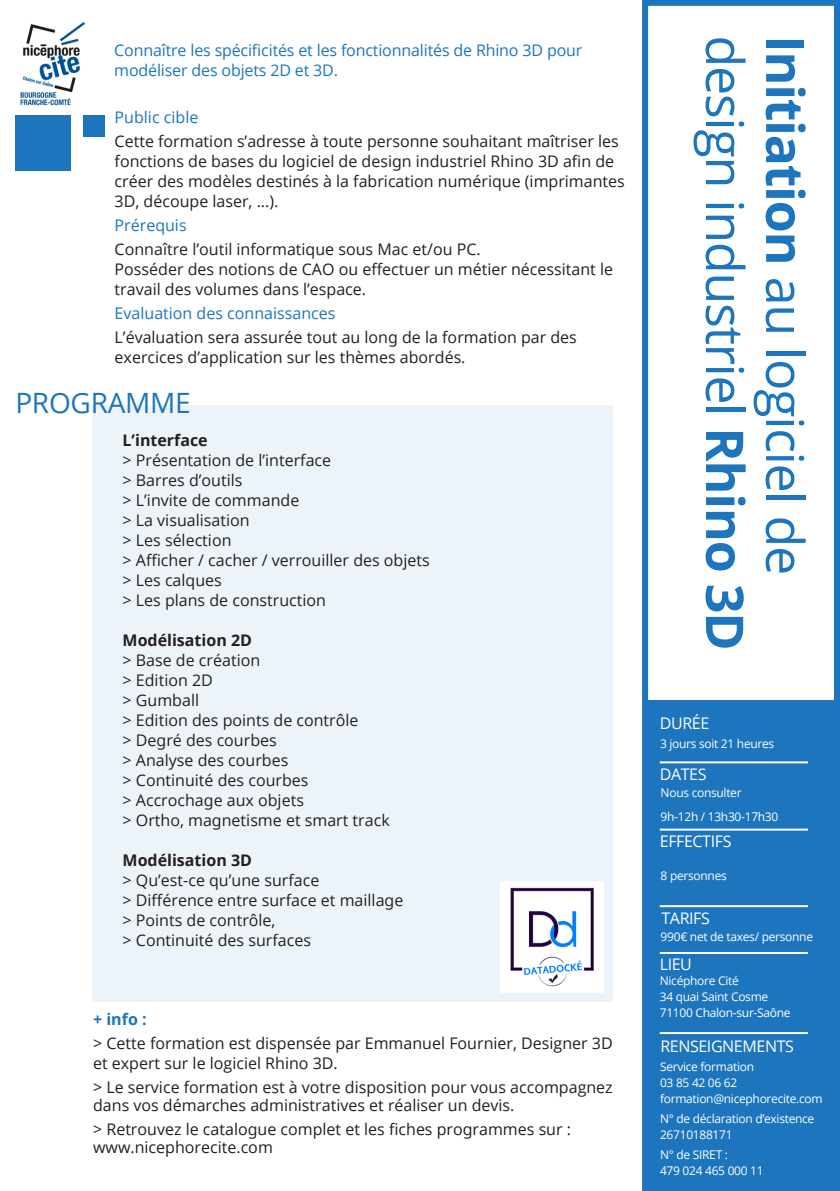
<style>
.page{position:relative;width:840px;height:1191px;background:#fff}
.page>*{position:absolute;margin:0;border:0;box-sizing:border-box;transform-origin:0 0}
.t1{font:52px "Open Sans";letter-spacing:-.025em;color:#1c75bd}
.t2{font:28px "Open Sans";letter-spacing:-.01em;color:#1c75bd}
.Style_de_paragraphe{font:16px/20px "Open Sans";color:#231f20}
.TitreContenuFormatio{font:16px "Open Sans";color:#231f20}
.Style_de_paragraphe-2{font:16px/20px "Open Sans";letter-spacing:-.01em;color:#1c75bd}
.t3{font:16px "Open Sans";letter-spacing:-.025em;color:#fff}
.TitreContenuFormatio-2{font:700 16px "Open Sans";color:#231f20}
.t4{font:700 16px "Open Sans";color:#1c75bd}
.Ligne_Durée{font:12px/16px "Open Sans";letter-spacing:-.025em;color:#fff}
.s1{font-weight:700}
</style>
<div class="page">
<div style="left:641px;top:0;width:198px;height:1191px;border:6px solid #1c75bd"></div>
<div style="left:647px;top:700px;width:192px;height:491px;background:#1c75bd"></div>
<div style="left:83px;top:115px;width:21px;height:21px;background:#1c75bd"></div>
<div style="left:15px;top:115px;width:56px;height:55px;background:#1c75bd"></div>
<div style="left:92px;top:405px;width:520px;height:596px;background:#edf4f9"></div>
<hr style="left:659px;top:1032px;width:148px;height:2px;background:#fff">
<hr style="left:659px;top:952px;width:148px;height:2px;background:#fff">
<hr style="left:659px;top:905px;width:148px;height:2px;background:#fff">
<hr style="left:659px;top:828px;width:148px;height:2px;background:#fff">
<hr style="left:659px;top:761px;width:148px;height:2px;background:#fff">
<img style="left:20px;top:22px;width:65px;height:84px">
<img style="left:500px;top:881px;width:103px;height:111px">
<p class="Style_de_paragraphe-2" style="left:114px;top:40px;width:469px">Connaître les spécificités et les fonctionnalités de Rhino 3D pour modéliser des objets 2D et 3D.</p>
<p class="Style_de_paragraphe-2" style="left:115px;top:107px;width:85px">Public cible</p>
<p class="Style_de_paragraphe" style="left:115px;top:131px;width:511px">Cette formation s’adresse à toute personne souhaitant maîtriser les fonctions de bases du logiciel de design industriel Rhino 3D afin de créer des modèles destinés à la fabrication numérique (imprimantes 3D, découpe laser, ...).</p>
<p class="Style_de_paragraphe-2" style="left:115px;top:215px;width:73px">Prérequis</p>
<p class="Style_de_paragraphe" style="left:115px;top:239px;width:367px">Connaître l’outil informatique sous Mac et/ou PC.</p>
<p class="Style_de_paragraphe" style="left:115px;top:259px;width:499px">Posséder des notions de CAO ou effectuer un métier nécessitant le travail des volumes dans l’espace.</p>
<p class="Style_de_paragraphe-2" style="left:115px;top:303px;width:222px">Evaluation des connaissances</p>
<p class="Style_de_paragraphe" style="left:115px;top:327px;width:463px">L’évaluation sera assurée tout au long de la formation par des exercices d’application sur les thèmes abordés.</p>
<h2 class="t2" style="left:15px;top:383px;width:177px">PROGRAMME</h2>
<p class="TitreContenuFormatio-2" style="left:122px;top:429px;width:87px">L’interface</p>
<p class="TitreContenuFormatio" style="left:122px;top:449px;width:210px">&gt; Présentation de l’interface</p>
<p class="TitreContenuFormatio" style="left:122px;top:469px;width:121px">&gt; Barres d’outils</p>
<p class="TitreContenuFormatio" style="left:122px;top:489px;width:178px">&gt; L’invite de commande</p>
<p class="TitreContenuFormatio" style="left:122px;top:509px;width:128px">&gt; La visualisation</p>
<p class="TitreContenuFormatio" style="left:122px;top:529px;width:110px">&gt; Les sélection</p>
<p class="TitreContenuFormatio" style="left:122px;top:549px;width:308px">&gt; Afficher / cacher / verrouiller des objets</p>
<p class="TitreContenuFormatio" style="left:122px;top:569px;width:101px">&gt; Les calques</p>
<p class="TitreContenuFormatio" style="left:122px;top:589px;width:205px">&gt; Les plans de construction</p>
<p class="TitreContenuFormatio-2" style="left:122px;top:629px;width:131px">Modélisation 2D</p>
<p class="TitreContenuFormatio" style="left:122px;top:649px;width:139px">&gt; Base de création</p>
<p class="TitreContenuFormatio" style="left:122px;top:669px;width:92px">&gt; Edition 2D</p>
<p class="TitreContenuFormatio" style="left:122px;top:689px;width:78px">&gt; Gumball</p>
<p class="TitreContenuFormatio" style="left:122px;top:709px;width:237px">&gt; Edition des points de contrôle</p>
<p class="TitreContenuFormatio" style="left:122px;top:729px;width:156px">&gt; Degré des courbes</p>
<p class="TitreContenuFormatio" style="left:122px;top:749px;width:167px">&gt; Analyse des courbes</p>
<p class="TitreContenuFormatio" style="left:122px;top:769px;width:187px">&gt; Continuité des courbes</p>
<p class="TitreContenuFormatio" style="left:122px;top:789px;width:183px">&gt; Accrochage aux objets</p>
<p class="TitreContenuFormatio" style="left:122px;top:809px;width:268px">&gt; Ortho, magnetisme et smart track</p>
<p class="TitreContenuFormatio-2" style="left:122px;top:849px;width:131px">Modélisation 3D</p>
<p class="TitreContenuFormatio" style="left:122px;top:869px;width:198px">&gt; Qu’est-ce qu’une surface</p>
<p class="TitreContenuFormatio" style="left:122px;top:889px;width:282px">&gt; Différence entre surface et maillage</p>
<p class="TitreContenuFormatio" style="left:122px;top:909px;width:154px">&gt; Points de contrôle,</p>
<p class="TitreContenuFormatio" style="left:122px;top:929px;width:190px">&gt; Continuité des surfaces</p>
<p class="t4" style="left:93px;top:1007px;width:55px">+ info :</p>
<p class="Style_de_paragraphe" style="left:93px;top:1032px;width:521px">&gt; Cette formation est dispensée par Emmanuel Fournier, Designer 3D et expert sur le logiciel Rhino 3D.</p>
<p class="Style_de_paragraphe" style="left:93px;top:1077px;width:521px;line-height:18px">&gt; Le service formation est à votre disposition pour vous accompagnez dans vos démarches administratives et réaliser un devis.</p>
<p class="Style_de_paragraphe" style="left:93px;top:1118px;width:479px">&gt; Retrouvez le catalogue complet et les fiches programmes sur :</p>
<p class="Style_de_paragraphe" style="left:93px;top:1136px;width:181px">www.nicephorecite.com</p>
<p class="t1" style="left:760px;top:35px;width:617px;rotate:90deg">design industriel <span class="s1">Rhino 3D</span></p>
<p class="t1" style="left:820px;top:35px;width:541px;rotate:90deg"><span class="s1">Initiation</span> au logiciel de</p>
<p class="t3" style="left:659px;top:712px;width:51px">DURÉE</p>
<p class="t3" style="left:659px;top:763px;width:48px">DATES</p>
<p class="Ligne_Durée" style="left:659px;top:736px;width:116px">3 jours soit 21 heures</p>
<p class="Ligne_Durée" style="left:660px;top:784px;width:82px">Nous consulter</p>
<p class="Ligne_Durée" style="left:660px;top:808px;width:119px">9h-12h / 13h30-17h30</p>
<p class="t3" style="left:659px;top:830px;width:73px">EFFECTIFS</p>
<p class="Ligne_Durée" style="left:660px;top:867px;width:68px">8 personnes</p>
<p class="t3" style="left:661px;top:907px;width:50px">TARIFS</p>
<p class="Ligne_Durée" style="left:660px;top:928px;width:154px">990€ net de taxes/ personne</p>
<p class="t3" style="left:659px;top:953px;width:34px">LIEU</p>
<p class="Ligne_Durée" style="left:659px;top:972px;width:132px">Nicéphore Cité<br>34 quai Saint Cosme<br>71100 Chalon-sur-Saône</p>
<p class="t3" style="left:660px;top:1034px;width:135px">RENSEIGNEMENTS</p>
<p class="Ligne_Durée" style="left:659px;top:1058px;width:164px">Service formation<br>03 85 42 06 62 formation@nicephorecite.com</p>
<p class="Ligne_Durée" style="left:659px;top:1110px;width:156px">N° de déclaration d’existence<br>26710188171</p>
<p class="Ligne_Durée" style="left:659px;top:1146px;width:105px">N° de SIRET :<br>479 024 465 000 11</p>
</div>
